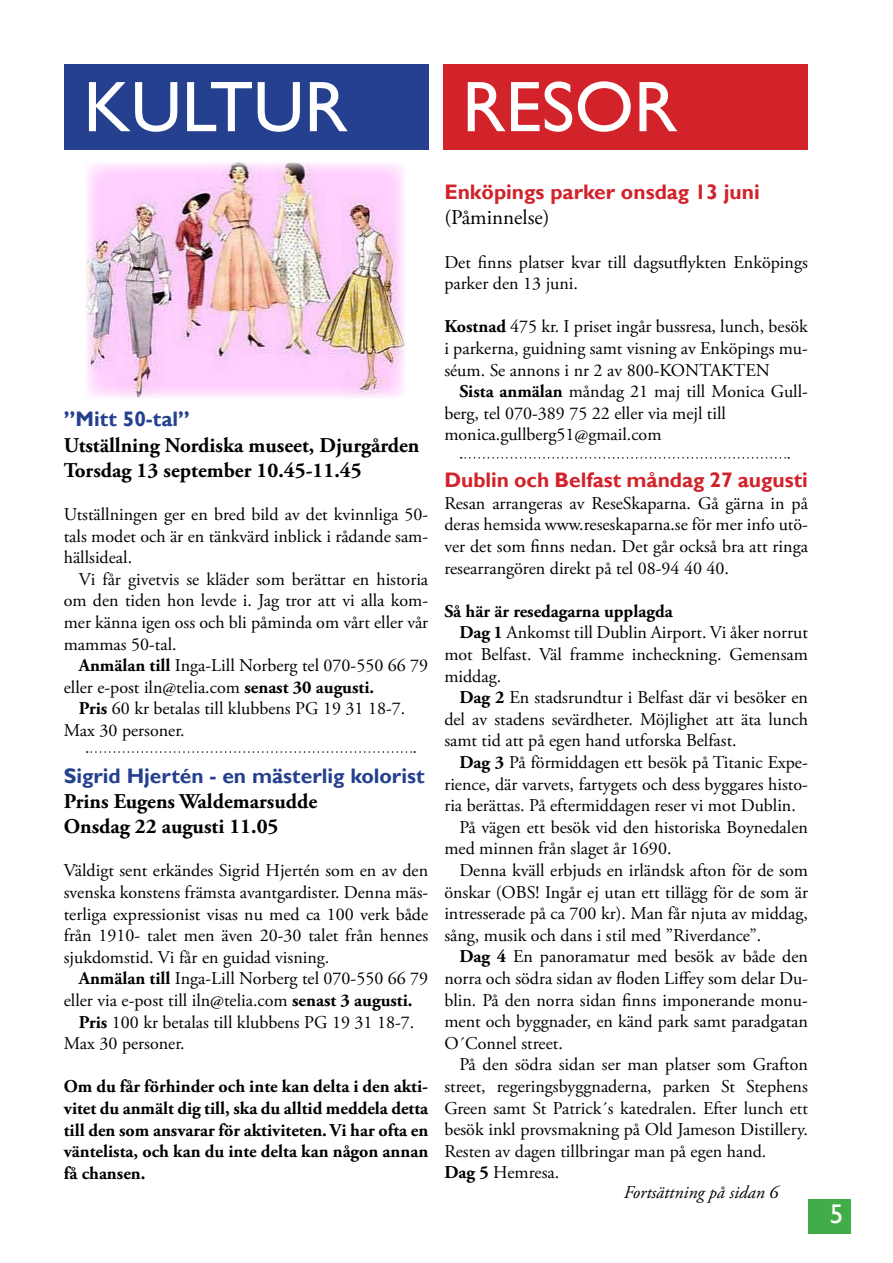
<style>
.page{position:relative;width:893px;height:1263px;background:#fff}
.page>*{position:absolute;margin:0;border:0;box-sizing:border-box;transform-origin:0 0}
.t1{font:72px "Gill Sans";color:#fff}
.t2{font:27px "Gill Sans";color:#fff}
.t3{font:700 21px/25.2px "Adobe Garamond Pro";color:#000}
.t4{font:700 21px "Gill Sans";color:#d2232a}
.t5{font:700 21px "Gill Sans";color:#25408f}
.t6{font:21px "Adobe Garamond Pro";color:#000}
.t7{font:18px/21.6px "Adobe Garamond Pro";color:#000;text-align:justify}
.t8{font:700 18px/21.6px "Adobe Garamond Pro";color:#000;text-align:justify}
.t9{font:italic 18px "Adobe Garamond Pro";color:#000}
.s1{font-weight:700}
</style>
<div class="page">
<div style="left:808px;top:1199px;width:42px;height:34px;background:#41ad49"></div>
<div style="left:64px;top:64px;width:364px;height:85px;background:#25408f"></div>
<div style="left:443px;top:64px;width:365px;height:85px;background:#d2232a"></div>
<img style="left:86px;top:162px;width:319px;height:236px">
<svg style="left:461px;top:457px;width:328px;height:2px"></svg>
<svg style="left:87px;top:751px;width:328px;height:2px"></svg>
<h1 class="t1" style="left:83px;top:65px;width:266px">KULTUR</h1>
<h1 class="t1" style="left:462px;top:65px;width:217px">RESOR</h1>
<p class="t5" style="left:64px;top:407px;width:128px">”Mitt 50-tal”</p>
<p class="t3" style="left:64px;top:433px;width:357px">Utställning Nordiska museet, Djurgården<br>Torsdag 13 september 10.45-11.45</p>
<p class="t7" style="left:64px;top:504px;width:366px">Utställningen ger en bred bild av det kvinnliga 50- tals modet och är en tänkvärd inblick i rådande sam&shy;hällsideal.</p>
<p class="t7" style="left:64px;top:569px;width:366px;text-indent:15px">Vi får givetvis se kläder som berättar en historia om den tiden hon levde i. Jag tror att vi alla kom&shy;mer känna igen oss och bli påminda om vårt eller vår mammas 50-tal.</p>
<p class="t7" style="left:64px;top:655px;width:366px;text-indent:15px"><span class="s1">Anmälan till</span> Inga-Lill Norberg tel 070-550 66 79 eller e-post iln@telia.com <span class="s1">senast 30 augusti.</span></p>
<p class="t7" style="left:64px;top:698px;width:343px;text-indent:15px"><span class="s1">Pris</span> 60 kr betalas till klubbens PG 19 31 18-7.<br>Max 30 personer.</p>
<p class="t5" style="left:64px;top:763px;width:362px">Sigrid Hjertén - en mästerlig kolorist</p>
<p class="t3" style="left:64px;top:789px;width:255px">Prins Eugens Waldemarsudde<br>Onsdag 22 augusti 11.05</p>
<p class="t7" style="left:64px;top:860px;width:366px">Väldigt sent erkändes Sigrid Hjertén som en av den svenska konstens främsta avantgardister. Denna mäs&shy;terliga expressionist visas nu med ca 100 verk både från 1910- talet men även 20-30 talet från hennes sjukdomstid. Vi får en guidad visning.</p>
<p class="t7" style="left:79px;top:968px;width:351px"><span class="s1">Anmälan till</span> Inga-Lill Norberg tel 070-550 66 79</p>
<p class="t7" style="left:64px;top:990px;width:350px">eller via e-post till iln@telia.com <span class="s1">senast 3 augusti.</span></p>
<p class="t7" style="left:79px;top:1012px;width:337px"><span class="s1">Pris</span> 100 kr betalas till klubbens PG 19 31 18-7.</p>
<p class="t7" style="left:64px;top:1033px;width:123px">Max 30 personer.</p>
<p class="t8" style="left:64px;top:1076px;width:366px">Om du får förhinder och inte kan delta i den akti&shy;vitet du anmält dig till, ska du alltid meddela detta till den som ansvarar för aktiviteten. Vi har ofta en väntelista, och kan du inte delta kan någon annan få chansen.</p>
<p class="t4" style="left:444px;top:179px;width:317px">Enköpings parker onsdag 13 juni</p>
<p class="t6" style="left:444px;top:205px;width:107px">(Påminnelse)</p>
<p class="t7" style="left:444px;top:252px;width:365px">Det finns platser kvar till dagsutflykten Enköpings parker den 13 juni.</p>
<p class="t7" style="left:444px;top:316px;width:365px"><span class="s1">Kostnad</span> 475 kr. I priset ingår bussresa, lunch, besök i parkerna, guidning samt visning av Enköpings mu&shy;séum. Se annons i nr 2 av 800-KONTAKTEN</p>
<p class="t7" style="left:444px;top:381px;width:365px;text-align:left;text-indent:15px"><span class="s1">Sista anmälan</span> måndag 21 maj till Monica Gull&shy;berg, tel 070-389 75 22 eller via mejl till monica.gullberg51@gmail.com</p>
<p class="t4" style="left:444px;top:467px;width:365px">Dublin och Belfast måndag 27 augusti</p>
<p class="t7" style="left:444px;top:493px;width:365px">Resan arrangeras av ReseSkaparna. Gå gärna in på deras hemsida www.reseskaparna.se för mer info utö&shy;ver det som finns nedan. Det går också bra att ringa researrangören direkt på tel 08-94 40 40.</p>
<p class="t8" style="left:444px;top:601px;width:230px">Så här är resedagarna upplagda</p>
<p class="t7" style="left:459px;top:622px;width:350px"><span class="s1">Dag 1</span> Ankomst till Dublin Airport. Vi åker norrut</p>
<p class="t7" style="left:444px;top:644px;width:365px">mot Belfast. Väl framme incheckning. Gemensam</p>
<p class="t7" style="left:444px;top:666px;width:58px">middag.</p>
<p class="t7" style="left:459px;top:687px;width:350px"><span class="s1">Dag 2</span> En stadsrundtur i Belfast där vi besöker en</p>
<p class="t7" style="left:444px;top:709px;width:365px">del av stadens sevärdheter. Möjlighet att äta lunch</p>
<p class="t7" style="left:444px;top:730px;width:294px">samt tid att på egen hand utforska Belfast.</p>
<p class="t7" style="left:459px;top:752px;width:350px"><span class="s1">Dag 3</span> På förmiddagen ett besök på Titanic Expe-</p>
<p class="t7" style="left:444px;top:774px;width:365px">rience, där varvets, fartygets och dess byggares histo-</p>
<p class="t7" style="left:444px;top:795px;width:353px">ria berättas. På eftermiddagen reser vi mot Dublin.</p>
<p class="t7" style="left:459px;top:817px;width:350px">På vägen ett besök vid den historiska Boynedalen</p>
<p class="t7" style="left:444px;top:838px;width:229px">med minnen från slaget år 1690.</p>
<p class="t7" style="left:459px;top:860px;width:350px">Denna kväll erbjuds en irländsk afton för de som</p>
<p class="t7" style="left:444px;top:882px;width:365px">önskar (OBS! Ingår ej utan ett tillägg för de som är</p>
<p class="t7" style="left:444px;top:903px;width:365px">intresserade på ca 700 kr). Man får njuta av middag,</p>
<p class="t7" style="left:444px;top:925px;width:318px">sång, musik och dans i stil med ”Riverdance”.</p>
<p class="t7" style="left:459px;top:946px;width:350px"><span class="s1">Dag 4</span> En panoramatur med besök av både den</p>
<p class="t7" style="left:444px;top:968px;width:365px">norra och södra sidan av floden Liffey som delar Du-</p>
<p class="t7" style="left:444px;top:990px;width:365px">blin. På den norra sidan finns imponerande monu-</p>
<p class="t7" style="left:444px;top:1011px;width:365px">ment och byggnader, en känd park samt paradgatan</p>
<p class="t7" style="left:444px;top:1033px;width:120px">O´Connel street.</p>
<p class="t7" style="left:459px;top:1054px;width:350px">På den södra sidan ser man platser som Grafton</p>
<p class="t7" style="left:444px;top:1076px;width:365px">street, regeringsbyggnaderna, parken St Stephens</p>
<p class="t7" style="left:444px;top:1098px;width:365px">Green samt St Patrick´s katedralen. Efter lunch ett</p>
<p class="t7" style="left:444px;top:1119px;width:365px">besök inkl provsmakning på Old Jameson Distillery.</p>
<p class="t7" style="left:444px;top:1141px;width:324px">Resten av dagen tillbringar man på egen hand.</p>
<p class="t7" style="left:444px;top:1162px;width:116px"><span class="s1">Dag 5</span> Hemresa.</p>
<p class="t9" style="left:624px;top:1182px;width:156px">Fortsättning på sidan 6</p>
<h2 class="t2" style="left:830px;top:1198px;width:15px">5</h2>
</div>
